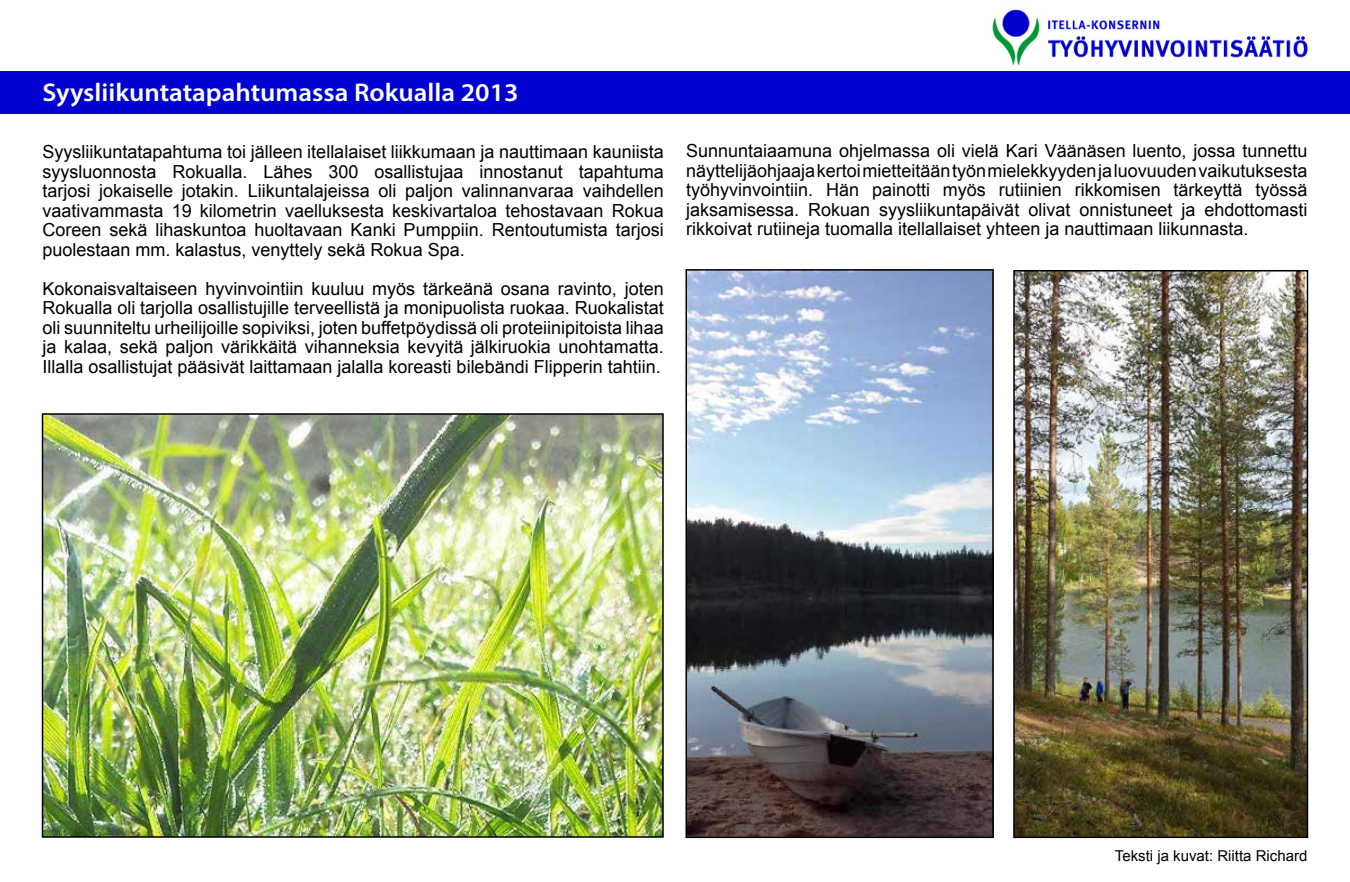
<style>
.page{position:relative;width:1350px;height:882px;background:#fff}
.page>*{position:absolute;margin:0;border:0;box-sizing:border-box;transform-origin:0 0}
.t1{font:600 25.65px "Myriad Pro";color:#fff;scale:1.05 1}
.t2{font:18px/19.5px "Arial";color:#000;text-align:justify}
.t3{font:15px "Arial";color:#000}
</style>
<div class="page">
<div style="left:0;top:72px;width:1350px;height:42px;background:#0000d1"></div>
<img style="left:992px;top:9px;width:316px;height:57px">
<img style="left:689px;top:272px;width:302px;height:563px">
<div style="left:686px;top:269px;width:308px;height:569px;border:2px solid #000"></div>
<img style="left:1016px;top:273px;width:289px;height:562px">
<div style="left:1013px;top:270px;width:295px;height:568px;border:2px solid #000"></div>
<img style="left:45px;top:416px;width:616px;height:419px">
<div style="left:42px;top:413px;width:622px;height:425px;border:2px solid #000"></div>
<h1 class="t1" style="left:43px;top:76px;width:455px">Syysliikuntatapahtumassa Rokualla 2013</h1>
<p class="t2" style="left:43px;top:142px;width:623px">Syysliikuntatapahtuma toi jälleen itellalaiset liikkumaan ja nauttimaan kauniista syysluonnosta Rokualla. Lähes 300 osallistujaa innostanut tapahtuma tarjosi jokaiselle jotakin. Liikuntalajeissa oli paljon valinnanvaraa vaihdellen vaativammasta 19 kilometrin vaelluksesta keskivartaloa tehostavaan Rokua Coreen sekä lihaskuntoa huoltavaan Kanki Pumppiin. Rentoutumista tarjosi puolestaan mm. kalastus, venyttely sekä Rokua Spa.</p>
<p class="t2" style="left:43px;top:279px;width:623px">Kokonaisvaltaiseen hyvinvointiin kuuluu myös tärkeänä osana ravinto, joten Rokualla oli tarjolla osallistujille terveellistä ja monipuolista ruokaa. Ruokalistat oli suunniteltu urheilijoille sopiviksi, joten buffetpöydissä oli proteiinipitoista lihaa ja kalaa, sekä paljon värikkäitä vihanneksia kevyitä jälkiruokia unohtamatta.<br>Illalla osallistujat pääsivät laittamaan jalalla koreasti bilebändi Flipperin tahtiin.</p>
<p class="t2" style="left:686px;top:141px;width:623px">Sunnuntaiaamuna ohjelmassa oli vielä Kari Väänäsen luento, jossa tunnettu näyttelijäohjaaja kertoi mietteitään työn mielekkyyden ja luovuuden vaikutuksesta työhyvinvointiin. Hän painotti myös rutiinien rikkomisen tärkeyttä työssä jaksamisessa. Rokuan syysliikuntapäivät olivat onnistuneet ja ehdottomasti rikkoivat rutiineja tuomalla itellallaiset yhteen ja nauttimaan liikunnasta.</p>
<p class="t3" style="left:1115px;top:846px;width:194px">Teksti ja kuvat: Riitta Richard</p>
</div>
